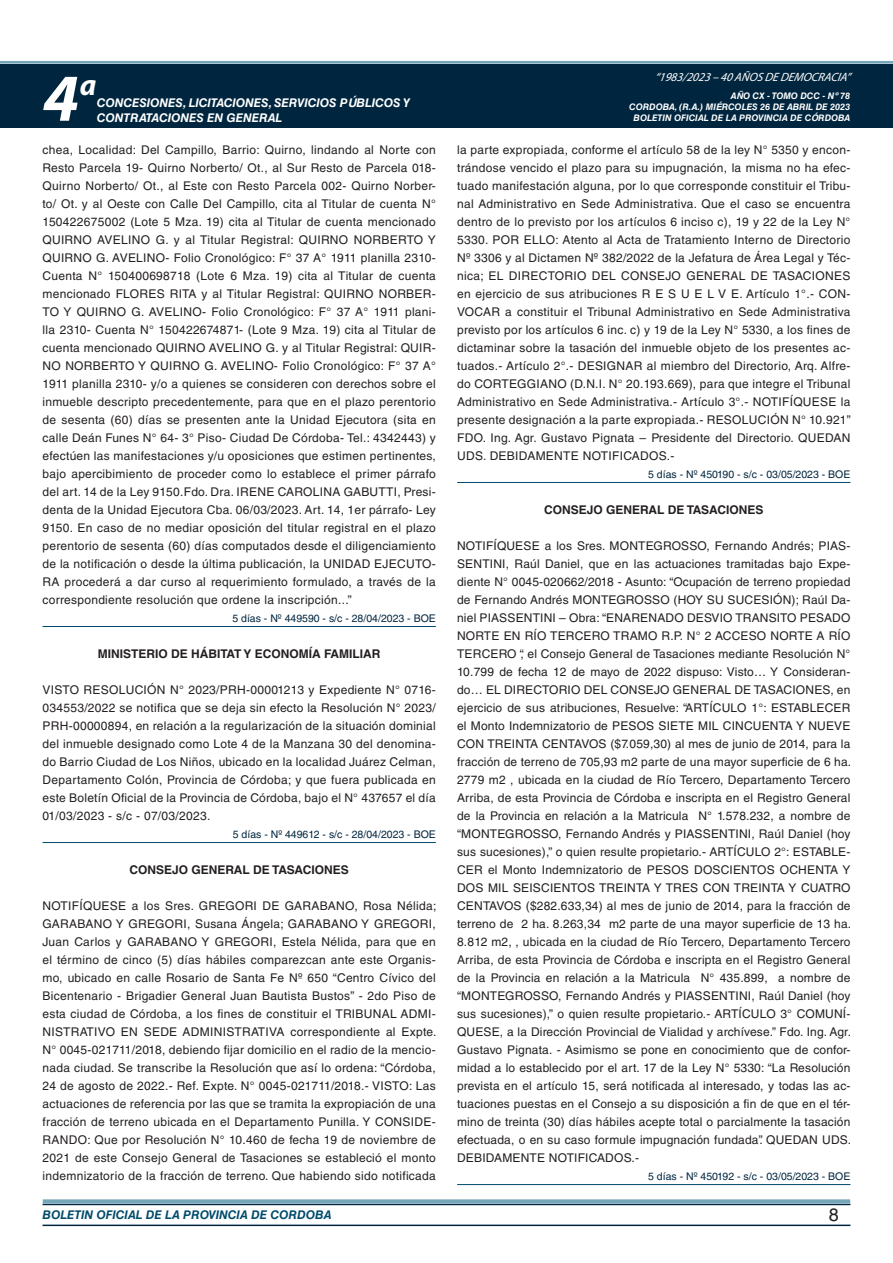
<style>
.page{position:relative;width:893px;height:1263px;background:#fff}
.page>*{position:absolute;margin:0;border:0;box-sizing:border-box;transform-origin:0 0}
.t1{font:italic 700 67.5px "Myriad Pro";color:#fff}
.t2{font:italic 700 30px "Myriad Pro";color:#fff}
.t3{font:18px "Helvetica LT Std";color:#231f20}
.TEXTO_BASE{font:12px/18px "Helvetica LT Std";letter-spacing:.025em;color:#231f20;text-align:justify}
.RESUELVE{font:700 12px "Helvetica LT Std";color:#231f20}
.t4{font:italic 700 12px/14.4px "Helvetica LT Std";color:#fff}
.t5{font:italic 700 12px "Helvetica LT Std";color:#004b6c}
.t6{font:italic 12px "Myriad Pro";color:#fff}
.FECHA_DE_VENCIMIENTO{font:10.5px "Helvetica LT Std";color:#00263f}
.t7{font:italic 700 9px/10.8px "Helvetica LT Std";color:#fff;text-align:right}
</style>
<div class="page">
<div style="left:0;top:61px;width:893px;height:6px;background:#fff;opacity:.75"></div>
<hr style="left:43px;top:1224px;width:807px;height:2px;background:#00263f">
<div style="left:42px;top:1198px;width:809px;height:8px;background:#fff;opacity:.75"></div>
<div style="left:0;top:64px;width:893px;height:64px;background:#00263f"></div>
<hr style="left:43px;top:626px;width:393px;height:1px;background:#004b6c">
<hr style="left:43px;top:842px;width:393px;height:1px;background:#004b6c">
<hr style="left:457px;top:482px;width:393px;height:1px;background:#004b6c">
<hr style="left:457px;top:1184px;width:393px;height:1px;background:#004b6c">
<h1 class="t1" style="left:43px;top:54px;width:38px">4</h1>
<h2 class="t2" style="left:80px;top:66px;width:18px">a</h2>
<p class="t4" style="left:97px;top:96px;width:315px">CONCESIONES, LICITACIONES, SERVICIOS PÚBLICOS Y<br>CONTRATACIONES EN GENERAL</p>
<p class="t6" style="left:655px;top:70px;width:197px">“ 1983/2023 – 40 AÑOS DE DEMOCRACIA”</p>
<p class="t7" style="left:629px;top:91px;width:223px">AÑO CX - TOMO DCC - Nº 78<br>CORDOBA, (R.A.) MIÉRCOLES 26 DE ABRIL DE 2023</p>
<p class="t7" style="left:634px;top:112px;width:218px">BOLETIN OFICIAL DE LA PROVINCIA DE CÓRDOBA</p>
<p class="TEXTO_BASE" style="left:43px;top:141px;width:395px">chea, Localidad: Del Campillo, Barrio: Quirno, lindando al Norte con Resto Parcela 19- Quirno Norberto/ Ot., al Sur Resto de Parcela 018- Quirno Norberto/ Ot., al Este con Resto Parcela 002- Quirno Norber&shy;to/ Ot. y al Oeste con Calle Del Campillo, cita al Titular de cuenta N° 150422675002 (Lote 5 Mza. 19) cita al Titular de cuenta mencionado QUIRNO AVELINO G. y al Titular Registral: QUIRNO NORBERTO Y QUIRNO G. AVELINO- Folio Cronológico: F° 37 A° 1911 planilla 2310- Cuenta N° 150400698718 (Lote 6 Mza. 19) cita al Titular de cuenta mencionado FLORES RITA y al Titular Registral: QUIRNO NORBER-TO Y QUIRNO G. AVELINO- Folio Cronológico: F° 37 A° 1911 plani&shy;lla 2310- Cuenta N° 150422674871- (Lote 9 Mza. 19) cita al Titular de cuenta mencionado QUIRNO AVELINO G. y al Titular Registral: QUIR-NO NORBERTO Y QUIRNO G. AVELINO- Folio Cronológico: F° 37 A° 1911 planilla 2310- y/o a quienes se consideren con derechos sobre el inmueble descripto precedentemente, para que en el plazo perentorio de sesenta (60) días se presenten ante la Unidad Ejecutora (sita en calle Deán Funes N° 64- 3° Piso- Ciudad De Córdoba- Tel.: 4342443) y efectúen las manifestaciones y/u oposiciones que estimen pertinentes, bajo apercibimiento de proceder como lo establece el primer párrafo del art. 14 de la Ley 9150.Fdo. Dra. IRENE CAROLINA GABUTTI, Presi&shy;denta de la Unidad Ejecutora Cba. 06/03/2023. Art. 14, 1er párrafo- Ley 9150. En caso de no mediar oposición del titular registral en el plazo perentorio de sesenta (60) días computados desde el diligenciamiento de la notificación o desde la última publicación, la UNIDAD EJECUTO-RA procederá a dar curso al requerimiento formulado, a través de la correspondiente resolución que ordene la inscripción...”</p>
<p class="FECHA_DE_VENCIMIENTO" style="left:232px;top:612px;width:205px">5 días - Nº 449590 - s/c - 28/04/2023 - BOE</p>
<p class="RESUELVE" style="left:98px;top:646px;width:284px">MINISTERIO DE HÁBITAT Y ECONOMÍA FAMILIAR</p>
<p class="TEXTO_BASE" style="left:43px;top:681px;width:395px">VISTO RESOLUCIÓN N° 2023/PRH-00001213 y Expediente N° 0716- 034553/2022 se notifica que se deja sin efecto la Resolución N° 2023/ PRH-00000894, en relación a la regularización de la situación dominial del inmueble designado como Lote 4 de la Manzana 30 del denomina&shy;do Barrio Ciudad de Los Niños, ubicado en la localidad Juárez Celman, Departamento Colón, Provincia de Córdoba; y que fuera publicada en este Boletín Oficial de la Provincia de Córdoba, bajo el N° 437657 el día 01/03/2023 - s/c - 07/03/2023.</p>
<p class="FECHA_DE_VENCIMIENTO" style="left:233px;top:828px;width:205px">5 días - Nº 449612 - s/c - 28/04/2023 - BOE</p>
<p class="RESUELVE" style="left:130px;top:862px;width:221px">CONSEJO GENERAL DE TASACIONES</p>
<p class="TEXTO_BASE" style="left:43px;top:897px;width:396px">NOTIFÍQUESE a los Sres. GREGORI DE GARABANO, Rosa Nélida; GARABANO Y GREGORI, Susana Ángela; GARABANO Y GREGORI, Juan Carlos y GARABANO Y GREGORI, Estela Nélida, para que en el término de cinco (5) días hábiles comparezcan ante este Organis&shy;mo, ubicado en calle Rosario de Santa Fe Nº 650 “Centro Cívico del Bicentenario - Brigadier General Juan Bautista Bustos” - 2do Piso de esta ciudad de Córdoba, a los fines de constituir el TRIBUNAL ADMI-NISTRATIVO EN SEDE ADMINISTRATIVA correspondiente al Expte.<br>N° 0045-021711/2018, debiendo fijar domicilio en el radio de la mencio&shy;nada ciudad. Se transcribe la Resolución que así lo ordena: “Córdoba, 24 de agosto de 2022.- Ref. Expte. N° 0045-021711/2018.- VISTO: Las actuaciones de referencia por las que se tramita la expropiación de una fracción de terreno ubicada en el Departamento Punilla. Y CONSIDE-RANDO: Que por Resolución N° 10.460 de fecha 19 de noviembre de 2021 de este Consejo General de Tasaciones se estableció el monto indemnizatorio de la fracción de terreno. Que habiendo sido notificada</p>
<p class="TEXTO_BASE" style="left:457px;top:141px;width:395px">la parte expropiada, conforme el artículo 58 de la ley N° 5350 y encon&shy;trándose vencido el plazo para su impugnación, la misma no ha efec&shy;tuado manifestación alguna, por lo que corresponde constituir el Tribu&shy;nal Administrativo en Sede Administrativa. Que el caso se encuentra dentro de lo previsto por los artículos 6 inciso c), 19 y 22 de la Ley N° 5330. POR ELLO: Atento al Acta de Tratamiento Interno de Directorio Nº 3306 y al Dictamen Nº 382/2022 de la Jefatura de Área Legal y Téc&shy;nica; EL DIRECTORIO DEL CONSEJO GENERAL DE TASACIONES en ejercicio de sus atribuciones R E S U E L V E. Artículo 1°.- CON-VOCAR a constituir el Tribunal Administrativo en Sede Administrativa previsto por los artículos 6 inc. c) y 19 de la Ley N° 5330, a los fines de dictaminar sobre la tasación del inmueble objeto de los presentes ac&shy;tuados.- Artículo 2°.- DESIGNAR al miembro del Directorio, Arq. Alfre&shy;do CORTEGGIANO (D.N.I. N° 20.193.669), para que integre el Tribunal Administrativo en Sede Administrativa.- Artículo 3°.- NOTIFÍQUESE la presente designación a la parte expropiada.- RESOLUCIÓN N° 10.921” FDO. Ing. Agr. Gustavo Pignata – Presidente del Directorio. QUEDAN UDS. DEBIDAMENTE NOTIFICADOS.-</p>
<p class="FECHA_DE_VENCIMIENTO" style="left:648px;top:468px;width:204px">5 días - Nº 450190 - s/c - 03/05/2023 - BOE</p>
<p class="RESUELVE" style="left:544px;top:502px;width:221px">CONSEJO GENERAL DE TASACIONES</p>
<p class="TEXTO_BASE" style="left:457px;top:537px;width:396px">NOTIFÍQUESE a los Sres. MONTEGROSSO, Fernando Andrés; PIAS-SENTINI, Raúl Daniel, que en las actuaciones tramitadas bajo Expe&shy;diente N° 0045-020662/2018 - Asunto: “Ocupación de terreno propiedad de Fernando Andrés MONTEGROSSO (HOY SU SUCESIÓN); Raúl Da&shy;niel PIASSENTINI – Obra: “ENARENADO DESVIO TRANSITO PESADO NORTE EN RÍO TERCERO TRAMO R.P. N° 2 ACCESO NORTE A RÍO TERCERO “, el Consejo General de Tasaciones mediante Resolución N° 10.799 de fecha 12 de mayo de 2022 dispuso: Visto… Y Consideran&shy;do… EL DIRECTORIO DEL CONSEJO GENERAL DE TASACIONES, en ejercicio de sus atribuciones, Resuelve: “ARTÍCULO 1°: ESTABLECER el Monto Indemnizatorio de PESOS SIETE MIL CINCUENTA Y NUEVE CON TREINTA CENTAVOS ($7.059,30) al mes de junio de 2014, para la fracción de terreno de 705,93 m2 parte de una mayor superficie de 6 ha.<br>2779 m2 , ubicada en la ciudad de Río Tercero, Departamento Tercero Arriba, de esta Provincia de Córdoba e inscripta en el Registro General de la Provincia en relación a la Matricula N° 1.578.232, a nombre de “MONTEGROSSO, Fernando Andrés y PIASSENTINI, Raúl Daniel (hoy sus sucesiones),” o quien resulte propietario.- ARTÍCULO 2°: ESTABLE-CER el Monto Indemnizatorio de PESOS DOSCIENTOS OCHENTA Y DOS MIL SEISCIENTOS TREINTA Y TRES CON TREINTA Y CUATRO CENTAVOS ($282.633,34) al mes de junio de 2014, para la fracción de terreno de 2 ha. 8.263,34 m2 parte de una mayor superficie de 13 ha.<br>8.812 m2, , ubicada en la ciudad de Río Tercero, Departamento Tercero Arriba, de esta Provincia de Córdoba e inscripta en el Registro General de la Provincia en relación a la Matricula N° 435.899, a nombre de “MONTEGROSSO, Fernando Andrés y PIASSENTINI, Raúl Daniel (hoy sus sucesiones),” o quien resulte propietario.- ARTÍCULO 3° COMUNÍ-QUESE, a la Dirección Provincial de Vialidad y archívese.” Fdo. Ing. Agr.<br>Gustavo Pignata. - Asimismo se pone en conocimiento que de confor&shy;midad a lo establecido por el art. 17 de la Ley N° 5330: “La Resolución prevista en el artículo 15, será notificada al interesado, y todas las ac&shy;tuaciones puestas en el Consejo a su disposición a fin de que en el tér&shy;mino de treinta (30) días hábiles acepte total o parcialmente la tasación efectuada, o en su caso formule impugnación fundada”. QUEDAN UDS.<br>DEBIDAMENTE NOTIFICADOS.-</p>
<p class="FECHA_DE_VENCIMIENTO" style="left:648px;top:1170px;width:204px">5 días - Nº 450192 - s/c - 03/05/2023 - BOE</p>
<p class="t5" style="left:43px;top:1208px;width:290px">BOLETIN OFICIAL DE LA PROVINCIA DE CORDOBA</p>
<h3 class="t3" style="left:829px;top:1204px;width:12px">8</h3>
</div>
